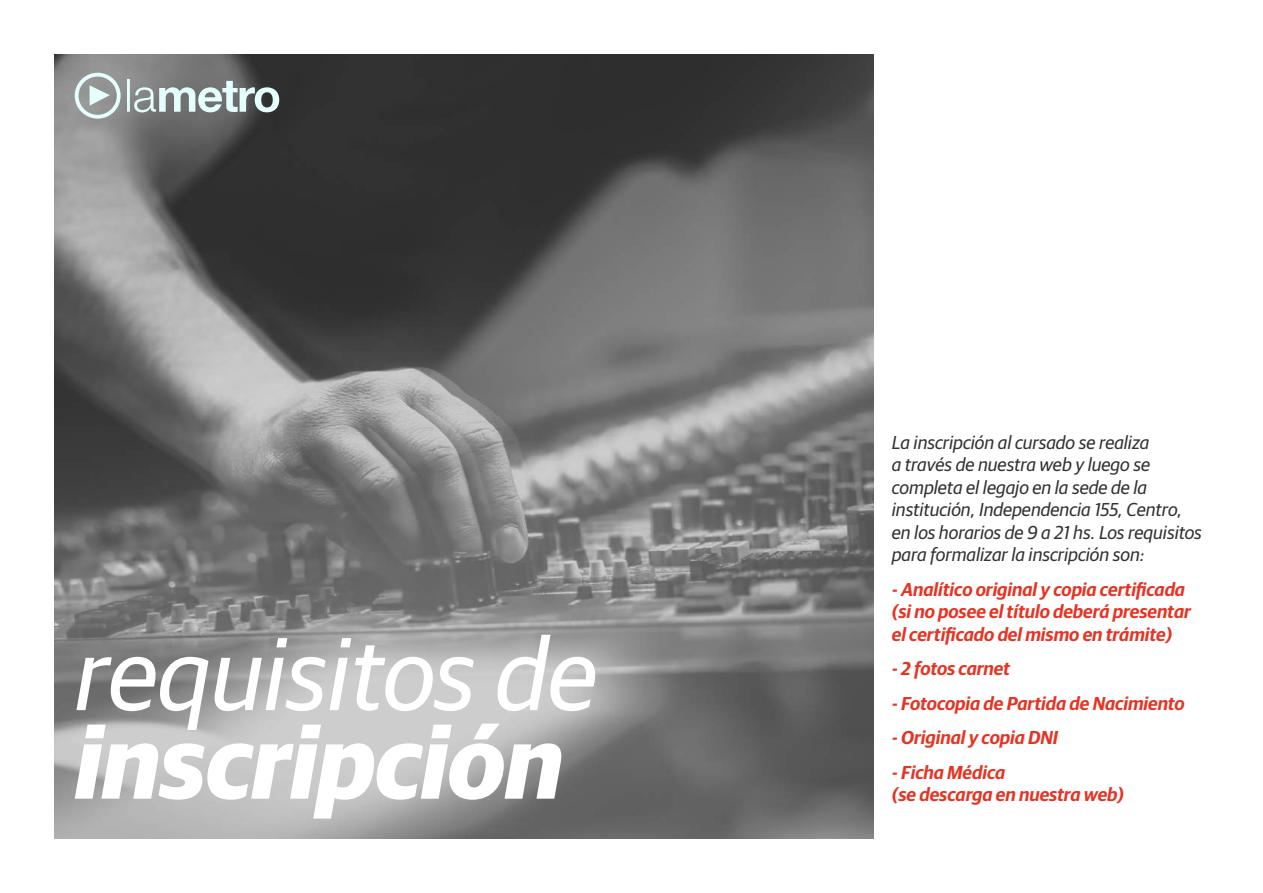
<style>
.page{position:relative;width:1263px;height:893px;background:#fff}
.page>*{position:absolute;margin:0;border:0;box-sizing:border-box;transform-origin:0 0}
.t1{font:italic 102px "Guardian Sans";color:#fff}
.t2{font:italic 700 102px "Guardian Sans";color:#fff}
.t3{font:italic 600 18.75px/22.5px "Guardian Sans";color:#e63323}
.t4{font:italic 18.75px/22.5px "Guardian Sans";color:#333}
</style>
<div class="page">
<img style="left:54px;top:54px;width:820px;height:785px">
<svg style="left:75px;top:73px;width:46px;height:46px;background:#aeb7b7"></svg>
<svg style="left:127px;top:79px;width:152px;height:33px;background:#9ba5a5"></svg>
<h1 class="t1" style="left:75px;top:602px;width:524px">requisitos de</h1>
<h1 class="t2" style="left:75px;top:687px;width:490px">inscripción</h1>
<p class="t4" style="left:892px;top:429px;width:312px">La inscripción al cursado se realiza<br>a través de nuestra web y luego se completa el legajo en la sede de la institución, Independencia 155, Centro, en los horarios de 9 a 21 hs. Los requisitos para formalizar la inscripción son:</p>
<p class="t3" style="left:892px;top:576px;width:300px">- Analítico original y copia certificada (si no posee el título deberá presentar el certificado del mismo en trámite)</p>
<p class="t3" style="left:892px;top:656px;width:120px">- 2 fotos carnet</p>
<p class="t3" style="left:892px;top:690px;width:294px">- Fotocopia de Partida de Nacimiento</p>
<p class="t3" style="left:892px;top:725px;width:168px">- Original y copia DNI</p>
<p class="t3" style="left:892px;top:759px;width:234px">- Ficha Médica<br>(se descarga en nuestra web)</p>
</div>
